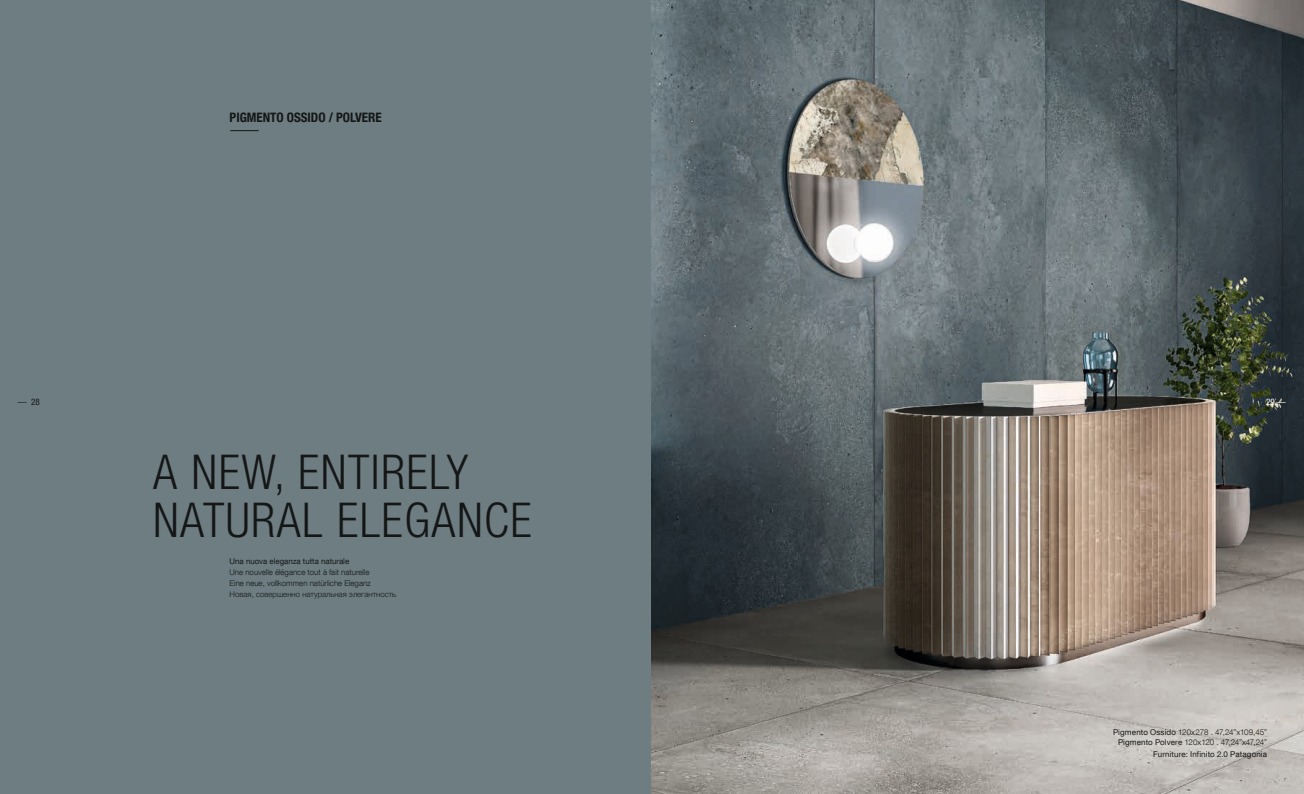
<style>
.page{position:relative;width:1304px;height:794px;background:#fff}
.page>*{position:absolute;margin:0;border:0;box-sizing:border-box;transform-origin:0 0}
.t1{font:300 condensed 48px/48px "Helvetica Neue LT Com";letter-spacing:.03em;color:#151616}
.t2{font:700 condensed 13px "Helvetica Neue LT Com";color:#151616}
.t3{font:condensed 9px "Helvetica Neue LT Com";color:#151616}
.t4{font:condensed 9px "Helvetica Neue LT Com";color:#fff}
.t5{font:300 8px/11px "Helvetica Neue LT Com";color:#151616}
.t6{font:300 8px/9.6px "Helvetica Neue LT Com";letter-spacing:-.02em;color:#151616;text-align:right}
.t7{font:8px "Helvetica Neue LT Com";color:#151616}
.t8{font:300 8px "Helvetica Neue LTCYR";color:#151616}
.s1{font-weight:400}
</style>
<div class="page">
<div style="left:0;top:0;width:653px;height:794px;background:#6d7d82"></div>
<svg style="left:230px;top:130px;width:29px;height:1px"></svg>
<img style="left:652px;top:0;width:652px;height:794px">
<h2 class="t2" style="left:230px;top:109px;width:154px">PIGMENTO OSSIDO / POLVERE</h2>
<p class="t3" style="left:18px;top:396px;width:23px">— 28</p>
<p class="t4" style="left:1266px;top:397px;width:21px">29 —</p>
<h1 class="t1" style="left:153px;top:448px;width:380px">A NEW, ENTIRELY<br>NATURAL ELEGANCE</h1>
<p class="t7" style="left:230px;top:556px;width:121px">Una nuova eleganza tutta naturale</p>
<p class="t5" style="left:230px;top:567px;width:143px">Une nouvelle élégance tout à fait naturelle<br>Eine neue, vollkommen natürliche Eleganz</p>
<p class="t8" style="left:230px;top:590px;width:168px">Новая, совершенно натуральная элегантность</p>
<p class="t6" style="left:1113px;top:727px;width:156px"><span class="s1">Pigmento Ossido</span> 120x278 . 47,24”x109,45”<br><span class="s1">Pigmento Polvere</span> 120x120 . 47,24”x47,24”</p>
<p class="t7" style="left:1153px;top:749px;width:115px">Furniture: Infinito 2.0 Patagonia</p>
</div>
